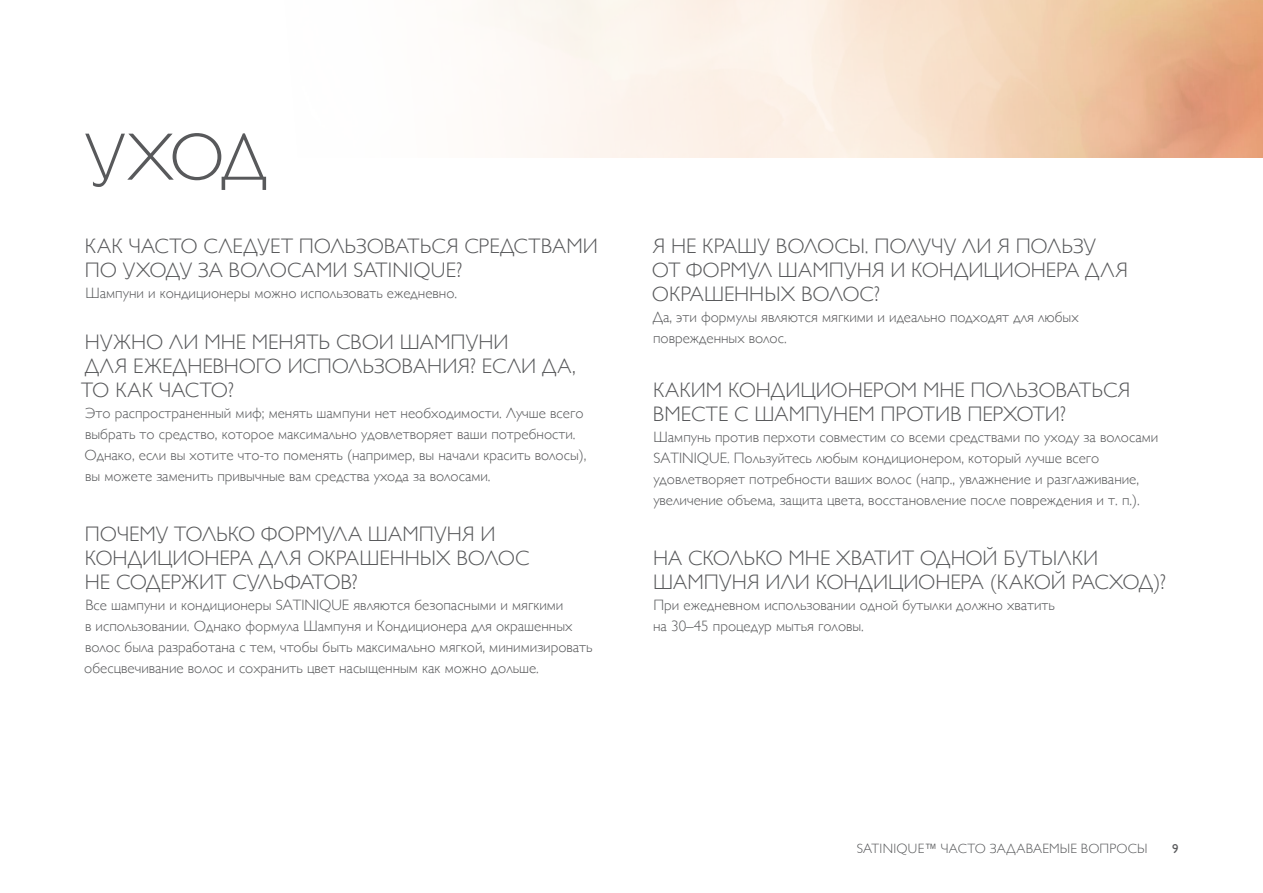
<style>
.page{position:relative;width:1263px;height:893px;background:#fff}
.page>*{position:absolute;margin:0;border:0;box-sizing:border-box;transform-origin:0 0}
.t1{font:300 67.5px "Gill Sans";color:#58595b}
.t2{font:300 21px "Gill Sans";color:#58595b}
.t3{font:300 15px/21px "Gill Sans";color:#58595b}
.t4{font:300 13.5px "Gill Sans";letter-spacing:.015em;color:#58595b}
.t5{font:12.75px "Gill Sans";color:#58595b}
</style>
<div class="page">
<h1 class="t1" style="left:85px;top:104px;width:47px">УХОД</h1>
<h2 class="t2" style="left:85px;top:230px;width:13px">КАК</h2>
<h2 class="t2" style="left:129px;top:230px;width:15px">ЧАСТО</h2>
<h2 class="t2" style="left:204px;top:230px;width:14px">СЛЕДУЕТ</h2>
<h2 class="t2" style="left:299px;top:230px;width:15px">ПОЛЬЗОВАТЬСЯ</h2>
<h2 class="t2" style="left:464px;top:230px;width:15px">СРЕДСТВАМИ</h2>
<h2 class="t2" style="left:85px;top:254px;width:53px">ПО УХОДУ</h2>
<h2 class="t2" style="left:198px;top:254px;width:46px">ЗА ВОЛОСАМИ</h2>
<h2 class="t2" style="left:353px;top:254px;width:110px">SATINIQUE?</h2>
<p class="t3" style="left:85px;top:282px;width:373px">Шампуни и кондиционеры можно использовать ежедневно.</p>
<h2 class="t2" style="left:85px;top:326px;width:222px">НУЖНО ЛИ МНЕ МЕНЯТЬ</h2>
<h2 class="t2" style="left:336px;top:326px;width:15px">СВОИ</h2>
<h2 class="t2" style="left:400px;top:326px;width:36px">ШАМПУ</h2>
<h2 class="t2" style="left:478px;top:326px;width:28px">НИ</h2>
<h2 class="t2" style="left:85px;top:350px;width:15px">ДЛЯ</h2>
<h2 class="t2" style="left:133px;top:350px;width:15px">ЕЖЕД</h2>
<h2 class="t2" style="left:187px;top:350px;width:67px">НЕВНОГО</h2>
<h2 class="t2" style="left:288px;top:350px;width:15px">ИСПОЛЬЗОВА</h2>
<h2 class="t2" style="left:427px;top:350px;width:69px">НИЯ? ЕСЛИ</h2>
<h2 class="t2" style="left:542px;top:350px;width:35px">ДА ,</h2>
<h2 class="t2" style="left:81px;top:374px;width:48px">ТО КАК</h2>
<h2 class="t2" style="left:159px;top:374px;width:15px">ЧАСТО</h2>
<h2 class="t2" style="left:228px;top:374px;width:7px">?</h2>
<p class="t3" style="left:84px;top:402px;width:503px">Это распространенный миф; менять шампуни нет необходимости. Лучше всего выбрать то средство, которое максимально удовлетворяет ваши потребности.<br>Однако, если вы хотите что-то поменять (например, вы начали красить волосы), вы можете заменить привычные вам средства ухода за волосами.</p>
<h2 class="t2" style="left:85px;top:518px;width:15px">ПОЧЕМУ</h2>
<h2 class="t2" style="left:174px;top:518px;width:15px">ТОЛЬКО</h2>
<h2 class="t2" style="left:261px;top:518px;width:32px">ФОРМУЛА</h2>
<h2 class="t2" style="left:368px;top:518px;width:36px">ШАМПУ</h2>
<h2 class="t2" style="left:447px;top:518px;width:47px">НЯ И</h2>
<h2 class="t2" style="left:85px;top:542px;width:59px">КОНДИЦИО</h2>
<h2 class="t2" style="left:204px;top:542px;width:27px">НЕРА</h2>
<h2 class="t2" style="left:259px;top:542px;width:15px">ДЛЯ</h2>
<h2 class="t2" style="left:307px;top:542px;width:14px">ОКРА</h2>
<h2 class="t2" style="left:359px;top:542px;width:113px">ШЕННЫХ ВОЛОС</h2>
<h2 class="t2" style="left:85px;top:566px;width:46px">НЕ СОДЕРЖИТ</h2>
<h2 class="t2" style="left:232px;top:566px;width:14px">СУЛЬ</h2>
<h2 class="t2" style="left:284px;top:566px;width:30px">ФАТОВ</h2>
<h2 class="t2" style="left:352px;top:566px;width:7px">?</h2>
<p class="t3" style="left:84px;top:594px;width:510px">Все шампуни и кондиционеры SATINIQUE являются безопасными и мягкими<br>в использовании. Однако формула Шампуня и Кондиционера для окрашенных волос была разработана с тем, чтобы быть максимально мягкой, минимизировать обесцвечивание волос и сохранить цвет насыщенным как можно дольше.</p>
<h2 class="t2" style="left:653px;top:230px;width:139px">Я НЕКРАШУВОЛОСЫ</h2>
<h2 class="t2" style="left:865px;top:230px;width:24px">. ПОЛУЧУ</h2>
<h2 class="t2" style="left:962px;top:230px;width:68px">ЛИ ЯПОЛЬЗУ</h2>
<h2 class="t2" style="left:652px;top:254px;width:66px">ОТ ФОРМУЛ</h2>
<h2 class="t2" style="left:778px;top:254px;width:36px">ШАМПУ</h2>
<h2 class="t2" style="left:857px;top:254px;width:114px">НЯИКОНДИЦИО</h2>
<h2 class="t2" style="left:1031px;top:254px;width:27px">НЕРА</h2>
<h2 class="t2" style="left:1085px;top:254px;width:15px">ДЛЯ</h2>
<h2 class="t2" style="left:652px;top:278px;width:14px">ОКРА</h2>
<h2 class="t2" style="left:704px;top:278px;width:113px">ШЕННЫХ ВОЛОС</h2>
<h2 class="t2" style="left:874px;top:278px;width:7px">?</h2>
<p class="t3" style="left:653px;top:306px;width:427px">Да, эти формулы являются мягкими и идеально подходят для любых поврежденных волос.</p>
<h2 class="t2" style="left:653px;top:374px;width:15px">КАКИМ</h2>
<h2 class="t2" style="left:728px;top:374px;width:59px">КОНДИЦИО</h2>
<h2 class="t2" style="left:848px;top:374px;width:29px">НЕРОМ</h2>
<h2 class="t2" style="left:923px;top:374px;width:62px">МНЕ ПОЛЬЗОВАТЬСЯ</h2>
<h2 class="t2" style="left:653px;top:398px;width:14px">ВМЕСТЕ</h2>
<h2 class="t2" style="left:734px;top:398px;width:56px">С ШАМПУ</h2>
<h2 class="t2" style="left:833px;top:398px;width:62px">НЕМ ПРОТИВ</h2>
<h2 class="t2" style="left:967px;top:398px;width:14px">ПЕРХОТИ</h2>
<h2 class="t2" style="left:1060px;top:398px;width:7px">?</h2>
<p class="t3" style="left:653px;top:426px;width:506px">Шампунь против перхоти совместим со всеми средствами по уходу за волосами SATINIQUE. П ользуйтесь любым кондиционером, который лучше всего удовлетворяет потребности ваших волос (напр., увлажнение и разглаживание, увеличение объема, защита цвета, восстановление после повреждения и т. п.).</p>
<h2 class="t2" style="left:653px;top:542px;width:50px">НА СКОЛЬКО</h2>
<h2 class="t2" style="left:789px;top:542px;width:62px">МНЕ ХВАТИТ</h2>
<h2 class="t2" style="left:920px;top:542px;width:98px">ОДНОЙ БУТЫЛКИ</h2>
<h2 class="t2" style="left:653px;top:566px;width:36px">ШАМПУ</h2>
<h2 class="t2" style="left:732px;top:566px;width:49px">НЯ ИЛИ</h2>
<h2 class="t2" style="left:816px;top:566px;width:59px">КОНДИЦИО</h2>
<h2 class="t2" style="left:935px;top:566px;width:27px">НЕРА</h2>
<h2 class="t2" style="left:990px;top:566px;width:22px">(КАКОЙ</h2>
<h2 class="t2" style="left:1072px;top:566px;width:15px">РАСХОД</h2>
<h2 class="t2" style="left:1153px;top:566px;width:14px">)?</h2>
<p class="t3" style="left:653px;top:594px;width:403px">П ри ежедневном использовании одной бутылки должно хватить на 30–45 процедур мытья головы.</p>
<p class="t4" style="left:857px;top:838px;width:292px">SATINIQUE™ часто задаваемые вопросы</p>
<p class="t5" style="left:1172px;top:841px;width:8px">9</p>
</div>
